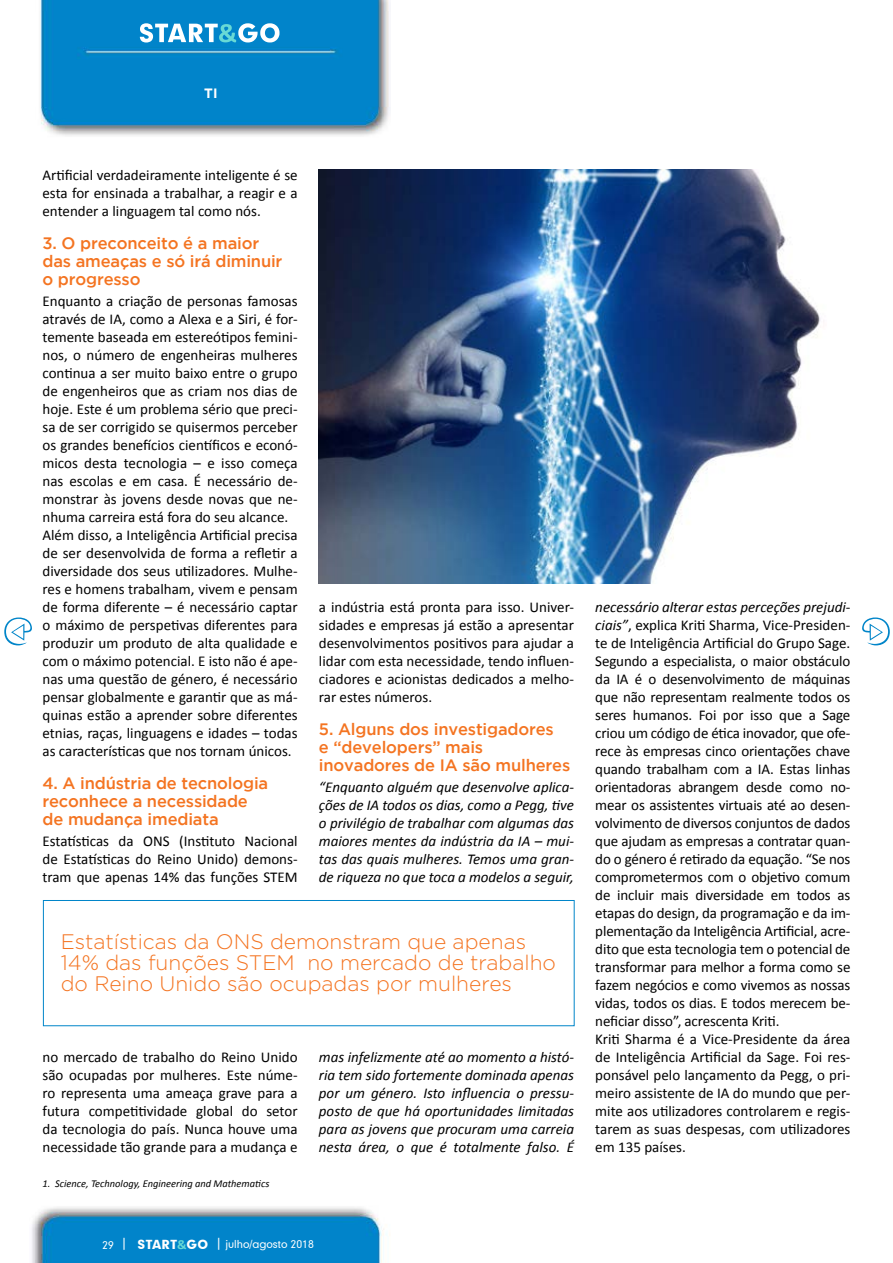
<style>
.page{position:relative;width:893px;height:1263px;background:#fff}
.page>*{position:absolute;margin:0;border:0;box-sizing:border-box;transform-origin:0 0}
.t1{font:300 21px/21px "Gotham";color:#f47421}
.t2{font:500 16.5px/18px "Gotham";letter-spacing:-.01em;color:#f47421}
.t3{font:15px/18px "Calibri";letter-spacing:-.01em;color:#000;text-align:justify}
.t4{font:italic 15px/18px "Calibri";color:#000;text-align:justify}
.t5{font:700 13.5px "Gotham";color:#fff}
.t6{font:italic 10.5px "Calibri";color:#000}
.t7{font:10.5px "Geometric 706 BT Medium B";color:#fff}
.s1{font-style:inherit}
.s2{font-size:12px}
.s3{font-family:"Geometric 706 BT Black B";font-size:12px}
.s4{font-family:"Calibri";font-weight:700;font-size:13.5px;color:#68d9d5}
.s5{font-style:italic}
</style>
<div class="page">
<img style="left:32px;top:0;width:358px;height:1263px">
<svg style="left:862px;top:617px;width:28px;height:28px"></svg>
<svg style="left:4px;top:617px;width:28px;height:28px"></svg>
<svg style="left:140px;top:23px;width:140px;height:20px"></svg>
<div style="left:43px;top:900px;width:531px;height:126px;background:#fff"></div>
<div style="left:43px;top:900px;width:532px;height:126px;border:1px solid #0085c9"></div>
<img style="left:319px;top:170px;width:502px;height:414px">
<p class="t5" style="left:204px;top:86px;width:15px">TI</p>
<p class="t3" style="left:43px;top:166px;width:257px">Artificial verdadeiramente inteligente é se esta for ensinada a trabalhar, a reagir e a entender a linguagem tal como nós.</p>
<p class="t2" style="left:43px;top:234px;width:241px">3. O preconceito é a maior das ameaças e só irá diminuir o progresso</p>
<p class="t3" style="left:43px;top:292px;width:257px;text-align:left">Enquanto a criação de personas famosas através de IA, como a Alexa e a Siri, é for&shy;temente baseada em estereótipos femini&shy;nos, o número de engenheiras mulheres continua a ser muito baixo entre o grupo de engenheiros que as criam nos dias de hoje. Este é um problema sério que preci&shy;sa de ser corrigido se quisermos perceber os grandes benefícios científicos e econó&shy;micos desta tecnologia – e isso começa nas escolas e em casa. É necessário de&shy;monstrar às jovens desde novas que ne&shy;nhuma carreira está fora do seu alcance.<br>Além disso, a Inteligência Artificial precisa de ser desenvolvida de forma a refletir a diversidade dos seus utilizadores. Mulhe&shy;res e homens trabalham, vivem e pensam de forma diferente – é necessário captar o máximo de perspetivas diferentes para produzir um produto de alta qualidade e com o máximo potencial. E isto não é ape&shy;nas uma questão de género, é necessário pensar globalmente e garantir que as má&shy;quinas estão a aprender sobre diferentes etnias, raças, linguagens e idades – todas as características que nos tornam únicos.</p>
<p class="t2" style="left:43px;top:774px;width:227px">4. A indústria de tecnologia reconhece a necessidade de mudança imediata</p>
<p class="t3" style="left:43px;top:832px;width:257px">Estatísticas da ONS (Instituto Nacional de Estatísticas do Reino Unido) demons&shy;tram que apenas 14% das funções STEM</p>
<p class="t3" style="left:319px;top:598px;width:257px">a indústria está pronta para isso. Univer&shy;sidades e empresas já estão a apresentar desenvolvimentos positivos para ajudar a lidar com esta necessidade, tendo influen&shy;ciadores e acionistas dedicados a melho&shy;rar estes números.</p>
<p class="t2" style="left:319px;top:720px;width:253px">5. Alguns dos investigadores<br>e “developers” mais inovadores de IA são mulheres</p>
<p class="t4" style="left:319px;top:777px;width:257px">“Enquanto alguém que desenvolve aplica&shy;ções de IA todos os dias, como a Pegg, tive o privilégio de trabalhar com algumas das maiores mentes da indústria da IA – mui&shy;tas das quais mulheres. Temos uma gran&shy;de riqueza no que toca a modelos a seguir,</p>
<h1 class="t1" style="left:61px;top:930px;width:497px">Estatísticas da ONS demonstram que apenas<br>14% das funções STEM no mercado de trabalho do Reino Unido são ocupadas por mulheres</h1>
<p class="t3" style="left:43px;top:1048px;width:257px">no mercado de trabalho do Reino Unido são ocupadas por mulheres. Este núme&shy;ro representa uma ameaça grave para a futura competitividade global do setor da tecnologia do país. Nunca houve uma necessidade tão grande para a mudança e</p>
<p class="t6" style="left:43px;top:1176px;width:228px">1. Science, Technology, Engineering and Mathematics</p>
<p class="t4" style="left:319px;top:1047px;width:257px">mas infelizmente até ao momento a histó&shy;ria tem sido fortemente dominada apenas por um género. Isto influencia o pressu&shy;posto de que há oportunidades limitadas para as jovens que procuram uma carreia nesta área, o que é totalmente falso. É</p>
<p class="t7" style="left:102px;top:1237px;width:213px"><span class="s1">29</span> <span class="s2">|</span> <span class="s3">START</span><span class="s4">&amp;</span><span class="s3">GO</span> <span class="s2">|</span> julho/agosto 2018</p>
<p class="t3" style="left:595px;top:598px;width:257px;text-align:left"><span class="s5">necessário alterar estas perceções prejudi&shy;ciais”</span>, explica Kriti Sharma, Vice-Presiden&shy;te de Inteligência Artificial do Grupo Sage.<br>Segundo a especialista, o maior obstáculo da IA é o desenvolvimento de máquinas que não representam realmente todos os seres humanos. Foi por isso que a Sage criou um código de ética inovador, que ofe&shy;rece às empresas cinco orientações chave quando trabalham com a IA. Estas linhas orientadoras abrangem desde como no&shy;mear os assistentes virtuais até ao desen&shy;volvimento de diversos conjuntos de dados que ajudam as empresas a contratar quan&shy;do o género é retirado da equação. “Se nos comprometermos com o objetivo comum de incluir mais diversidade em todos as etapas do design, da programação e da im&shy;plementação da Inteligência Artificial, acre&shy;dito que esta tecnologia tem o potencial de transformar para melhor a forma como se fazem negócios e como vivemos as nossas vidas, todos os dias. E todos merecem be&shy;neficiar disso”, acrescenta Kriti.<br>Kriti Sharma é a Vice-Presidente da área de Inteligência Artificial da Sage. Foi res&shy;ponsável pelo lançamento da Pegg, o pri&shy;meiro assistente de IA do mundo que per&shy;mite aos utilizadores controlarem e regis&shy;tarem as suas despesas, com utilizadores em 135 países.</p>
</div>
